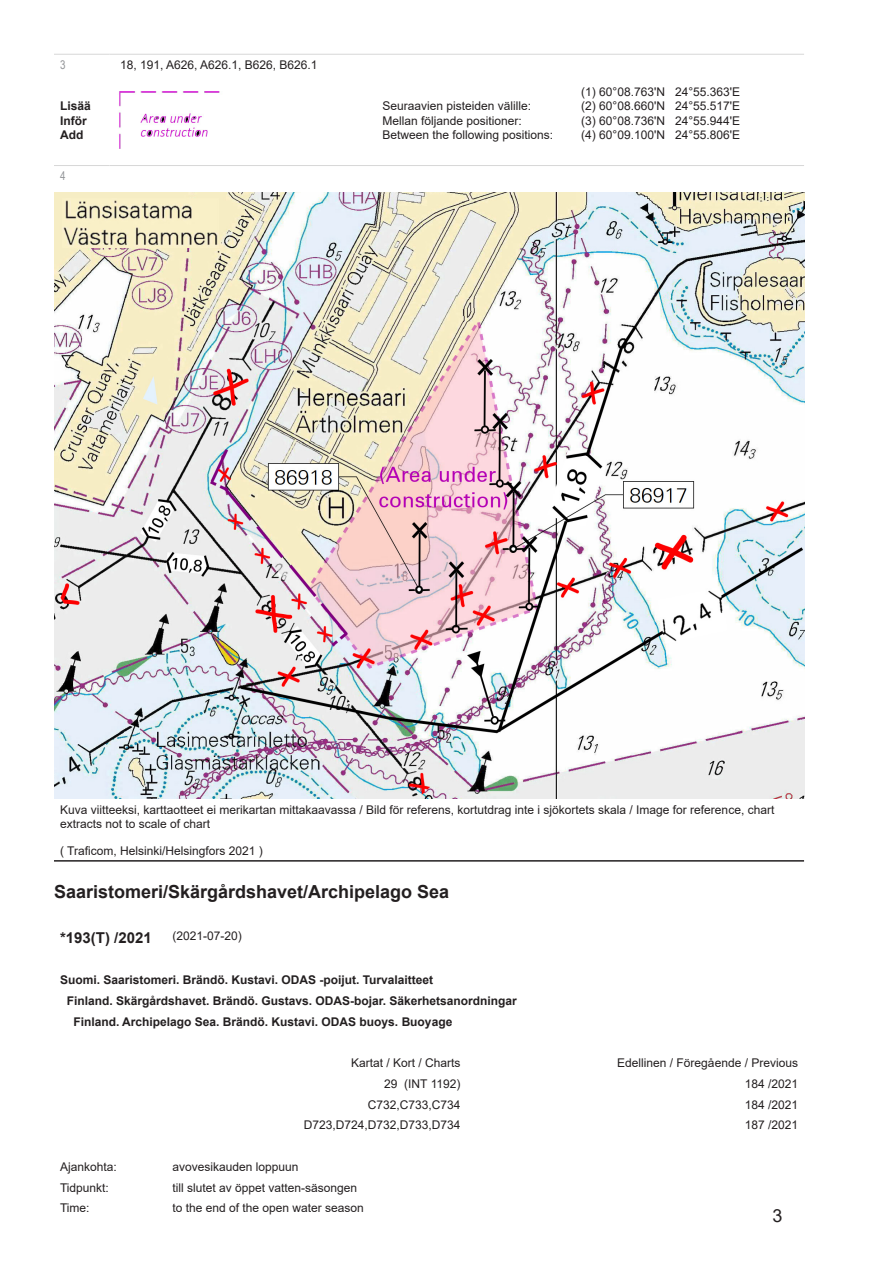
<style>
.page{position:relative;width:893px;height:1263px;background:#fff}
.page>*{position:absolute;margin:0;border:0;box-sizing:border-box;transform-origin:0 0}
.h1b{font:700 18px "Arial";color:#231f20}
.t1{font:18px "Arial";color:#231f20}
.t2{font:700 15px "Arial";color:#231f20}
.t3{font:12px/14.4px "Arial";color:#231f20}
.bold{font:700 12px "Arial";color:#231f20}
.gray{font:12px "Arial Narrow";color:#939598}
</style>
<div class="page">
<hr style="left:54px;top:54px;width:51px;height:1px;background:#d7d7d7">
<hr style="left:114px;top:54px;width:690px;height:1px;background:#d7d7d7">
<img style="left:119px;top:92px;width:101px;height:56px">
<hr style="left:54px;top:165px;width:51px;height:1px;background:#d7d7d7">
<hr style="left:114px;top:165px;width:690px;height:1px;background:#d7d7d7">
<img style="left:54px;top:192px;width:750px;height:606px">
<hr style="left:54px;top:860px;width:750px;height:2px;background:#231f20">
<p class="gray" style="left:60px;top:56px;width:7px">3</p>
<p class="t3" style="left:120px;top:57px;width:199px">18, 191, A626, A626.1, B626, B626.1</p>
<p class="bold" style="left:60px;top:97px;width:32px">Lisää</p>
<p class="bold" style="left:60px;top:112px;width:28px">Inför</p>
<p class="bold" style="left:60px;top:126px;width:25px">Add</p>
<p class="gray" style="left:60px;top:167px;width:7px">4</p>
<p class="t3" style="left:382px;top:99px;width:150px">Seuraavien pisteiden välille:</p>
<p class="t3" style="left:382px;top:113px;width:141px">Mellan följande positioner:</p>
<p class="t3" style="left:382px;top:127px;width:172px">Between the following positions:</p>
<p class="t3" style="left:581px;top:84px;width:160px">(1) 60°08.763'N 24°55.363'E</p>
<p class="t3" style="left:581px;top:99px;width:160px">(2) 60°08.660'N 24°55.517'E</p>
<p class="t3" style="left:581px;top:113px;width:160px">(3) 60°08.736'N 24°55.944'E</p>
<p class="t3" style="left:581px;top:127px;width:160px">(4) 60°09.100'N 24°55.806'E</p>
<p class="t3" style="left:60px;top:802px;width:716px">Kuva viitteeksi, karttaotteet ei merikartan mittakaavassa / Bild för referens, kortutdrag inte i sjökortets skala / Image for reference, chart extracts not to scale of chart</p>
<p class="t3" style="left:60px;top:843px;width:204px">( Traficom, Helsinki/Helsingfors 2021 )</p>
<p class="h1b" style="left:54px;top:879px;width:397px">Saaristomeri/Skärgårdshavet/Archipelago Sea</p>
<p class="t2" style="left:60px;top:927px;width:93px">*193(T) /2021</p>
<p class="t3" style="left:172px;top:929px;width:71px">(2021-07-20)</p>
<p class="bold" style="left:60px;top:971px;width:375px">Suomi. Saaristomeri. Brändö. Kustavi. ODAS -poijut. Turvalaitteet</p>
<p class="bold" style="left:67px;top:992px;width:452px">Finland. Skärgårdshavet. Brändö. Gustavs. ODAS-bojar. Säkerhetsanordningar</p>
<p class="bold" style="left:73px;top:1013px;width:380px">Finland. Archipelago Sea. Brändö. Kustavi. ODAS buoys. Buoyage</p>
<p class="t3" style="left:351px;top:1055px;width:111px">Kartat / Kort / Charts</p>
<p class="t3" style="left:617px;top:1055px;width:182px">Edellinen / Föregående / Previous</p>
<p class="t3" style="left:384px;top:1076px;width:78px">29 (INT 1192)</p>
<p class="t3" style="left:745px;top:1076px;width:55px">184 /2021</p>
<p class="t3" style="left:368px;top:1097px;width:94px">C732,C733,C734</p>
<p class="t3" style="left:745px;top:1097px;width:55px">184 /2021</p>
<p class="t3" style="left:304px;top:1118px;width:158px">D723,D724,D732,D733,D734</p>
<p class="t3" style="left:745px;top:1118px;width:55px">187 /2021</p>
<p class="t3" style="left:60px;top:1159px;width:58px">Ajankohta:</p>
<p class="t3" style="left:172px;top:1159px;width:128px">avovesikauden loppuun</p>
<p class="t3" style="left:60px;top:1180px;width:50px">Tidpunkt:</p>
<p class="t3" style="left:172px;top:1180px;width:186px">till slutet av öppet vatten-säsongen</p>
<p class="t3" style="left:60px;top:1201px;width:31px">Time:</p>
<p class="t3" style="left:172px;top:1201px;width:193px">to the end of the open water season</p>
<h1 class="t1" style="left:772px;top:1203px;width:12px">3</h1>
</div>
